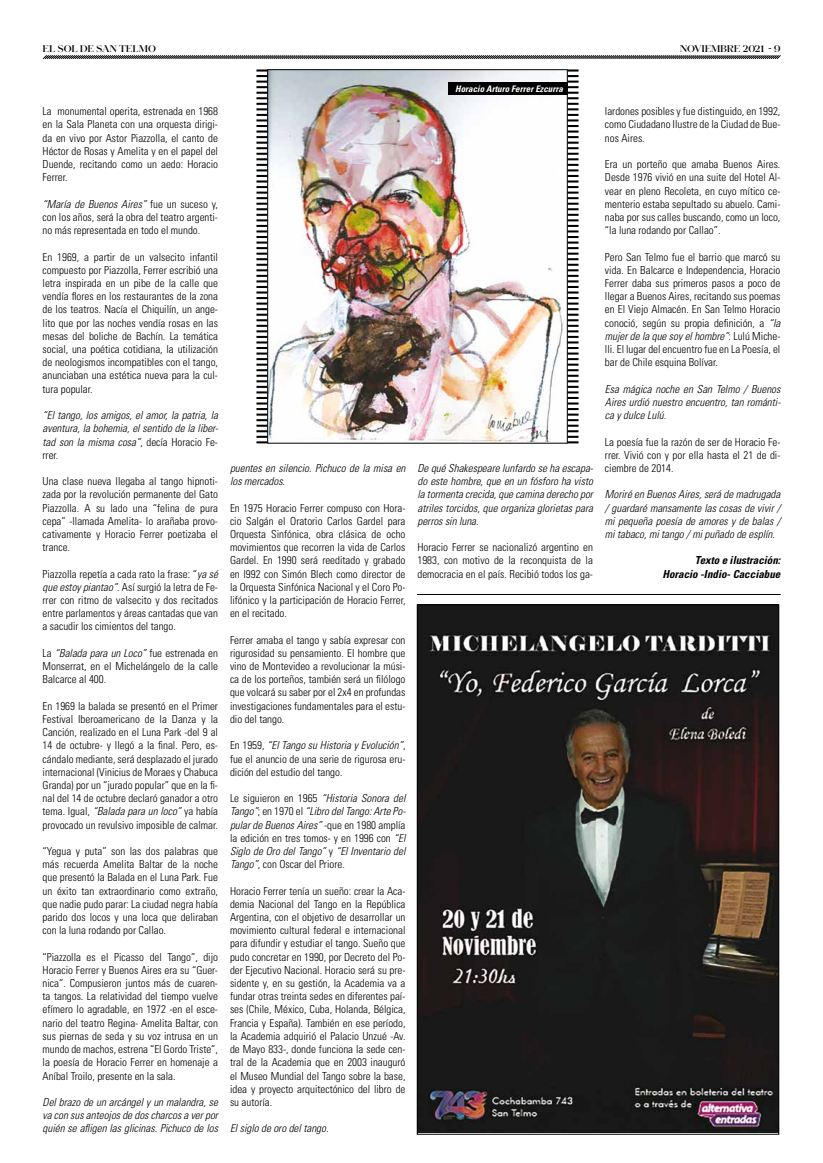
<style>
.page{position:relative;width:823px;height:1163px;background:#fff}
.page>*{position:absolute;margin:0;border:0;box-sizing:border-box;transform-origin:0 0}
.t1{font:300 condensed 11px/13.2px "Univers LT Std";color:#000;text-align:justify}
.t2{font:italic 300 condensed 11px/13.2px "Univers LT Std";color:#000;text-align:justify}
.t3{font:italic 700 condensed 11px/13.2px "Univers LT Std";color:#000;text-align:right}
.t4{font:700 9px "Schnyder Wide S";letter-spacing:.03em;color:#000}
.t5{font:italic 700 condensed 9px "Univers LT Std";color:#fff}
.s1{font-style:italic}
.s2{font-style:normal}
</style>
<div class="page">
<svg style="left:43px;top:55px;width:738px;height:4px"></svg>
<img style="left:269px;top:71px;width:294px;height:370px">
<div style="left:267px;top:69px;width:300px;height:374px;border:1px solid #000"></div>
<div style="left:447px;top:82px;width:120px;height:13px;background:#000"></div>
<img style="left:419px;top:606px;width:357px;height:526px">
<hr style="left:417px;top:594px;width:363px;height:1px;background:#000">
<svg style="left:567px;top:69px;width:11px;height:374px"></svg>
<svg style="left:256px;top:69px;width:11px;height:374px"></svg>
<p class="t4" style="left:43px;top:42px;width:114px">EL SOL DE SAN TELMO</p>
<p class="t4" style="left:679px;top:42px;width:102px">NOVIEMBRE 2021 - 9</p>
<p class="t1" style="left:43px;top:105px;width:177px">La monumental operita, estrenada en 1968 en la Sala Planeta con una orquesta dirigi&shy;da en vivo por Astor Piazzolla, el canto de Héctor de Rosas y Amelita y en el papel del Duende, recitando como un aedo: Horacio Ferrer.</p>
<p class="t1" style="left:43px;top:197px;width:177px"><span class="s1">“María de Buenos Aires”</span> fue un suceso y, con los años, será la obra del teatro argenti&shy;no más representada en todo el mundo.</p>
<p class="t1" style="left:43px;top:250px;width:177px">En 1969, a partir de un valsecito infantil compuesto por Piazzolla, Ferrer escribió una letra inspirada en un pibe de la calle que vendía flores en los restaurantes de la zona de los teatros. Nacía el Chiquilín, un ange&shy;lito que por las noches vendía rosas en las mesas del boliche de Bachín. La temática social, una poética cotidiana, la utilización de neologismos incompatibles con el tango, anunciaban una estética nueva para la cul&shy;tura popular.</p>
<p class="t2" style="left:43px;top:408px;width:177px">“El tango, los amigos, el amor, la patria, la aventura, la bohemia, el sentido de la liber&shy;tad son la misma cosa”<span class="s2">, decía Horacio Fe&shy;rrer.</span></p>
<p class="t1" style="left:43px;top:474px;width:177px">Una clase nueva llegaba al tango hipnoti&shy;zada por la revolución permanente del Gato Piazzolla. A su lado una “felina de pura cepa” -llamada Amelita- lo arañaba provo&shy;cativamente y Horacio Ferrer poetizaba el trance.</p>
<p class="t1" style="left:43px;top:567px;width:177px">Piazzolla repetía a cada rato la frase: “<span class="s1">ya sé que estoy piantao”</span>. Así surgió la letra de Fe&shy;rrer con ritmo de valsecito y dos recitados entre parlamentos y áreas cantadas que van a sacudir los cimientos del tango.</p>
<p class="t1" style="left:43px;top:646px;width:177px">La <span class="s1">“Balada para un Loco”</span> fue estrenada en Monserrat, en el Michelángelo de la calle Balcarce al 400.</p>
<p class="t1" style="left:43px;top:699px;width:177px">En 1969 la balada se presentó en el Primer Festival Iberoamericano de la Danza y la Canción, realizado en el Luna Park -del 9 al 14 de octubre- y llegó a la final. Pero, es&shy;cándalo mediante, será desplazado el jurado internacional (Vinicius de Moraes y Chabuca Granda) por un “jurado popular” que en la fi&shy;nal del 14 de octubre declaró ganador a otro tema. Igual, <span class="s1">“Balada para un loco”</span> ya había provocado un revulsivo imposible de calmar.</p>
<p class="t1" style="left:43px;top:844px;width:177px">“Yegua y puta” son las dos palabras que más recuerda Amelita Baltar de la noche que presentó la Balada en el Luna Park. Fue un éxito tan extraordinario como extraño, que nadie pudo parar: La ciudad negra había parido dos locos y una loca que deliraban con la luna rodando por Callao.</p>
<p class="t1" style="left:43px;top:950px;width:177px">“Piazzolla es el Picasso del Tango”, dijo Horacio Ferrer y Buenos Aires era su “Guer&shy;nica”. Compusieron juntos más de cuaren&shy;ta tangos. La relatividad del tiempo vuelve efímero lo agradable, en 1972 -en el esce&shy;nario del teatro Regina- Amelita Baltar, con sus piernas de seda y su voz intrusa en un mundo de machos, estrena “El Gordo Triste”, la poesía de Horacio Ferrer en homenaje a Aníbal Troilo, presente en la sala.</p>
<p class="t2" style="left:43px;top:1095px;width:177px">Del brazo de un arcángel y un malandra, se va con sus anteojos de dos charcos a ver por quién se afligen las glicinas. Pichuco de los</p>
<p class="t2" style="left:230px;top:461px;width:177px">puentes en silencio. Pichuco de la misa en los mercados.</p>
<p class="t1" style="left:230px;top:501px;width:177px">En 1975 Horacio Ferrer compuso con Hora&shy;cio Salgán el Oratorio Carlos Gardel para Orquesta Sinfónica, obra clásica de ocho movimientos que recorren la vida de Carlos Gardel. En 1990 será reeditado y grabado en l992 con Simón Blech como director de la Orquesta Sinfónica Nacional y el Coro Po&shy;lifónico y la participación de Horacio Ferrer, en el recitado.</p>
<p class="t1" style="left:230px;top:633px;width:177px">Ferrer amaba el tango y sabía expresar con rigurosidad su pensamiento. El hombre que vino de Montevideo a revolucionar la músi&shy;ca de los porteños, también será un filólogo que volcará su saber por el 2x4 en profundas investigaciones fundamentales para el estu&shy;dio del tango.</p>
<p class="t1" style="left:230px;top:738px;width:177px">En 1959, <span class="s1">“El Tango su Historia y Evolución”</span>, fue el anuncio de una serie de rigurosa eru&shy;dición del estudio del tango.</p>
<p class="t2" style="left:230px;top:791px;width:177px"><span class="s2">Le siguieron en 1965</span> “Historia Sonora del Tango”<span class="s2">; en 1970 el</span> “Libro del Tango: Arte Po&shy;pular de Buenos Aires” <span class="s2">-que en 1980 amplía la edición en tres tomos- y en 1996 con</span> “El Siglo de Oro del Tango” <span class="s2">y</span> “El Inventario del Tango”<span class="s2">, con Oscar del Priore.</span></p>
<p class="t1" style="left:230px;top:884px;width:177px">Horacio Ferrer tenía un sueño: crear la Aca&shy;demia Nacional del Tango en la República Argentina, con el objetivo de desarrollar un movimiento cultural federal e internacional para difundir y estudiar el tango. Sueño que pudo concretar en 1990, por Decreto del Po&shy;der Ejecutivo Nacional. Horacio será su pre&shy;sidente y, en su gestión, la Academia va a fundar otras treinta sedes en diferentes paí&shy;ses (Chile, México, Cuba, Holanda, Bélgica, Francia y España). También en ese período, la Academia adquirió el Palacio Unzué -Av. de Mayo 833-, donde funciona la sede cen&shy;tral de la Academia que en 2003 inauguró el Museo Mundial del Tango sobre la base, idea y proyecto arquitectónico del libro de su autoría.</p>
<p class="t2" style="left:230px;top:1121px;width:100px">El siglo de oro del tango.</p>
<p class="t5" style="left:455px;top:83px;width:109px">Horacio Arturo Ferrer Ezcurra</p>
<p class="t2" style="left:417px;top:461px;width:177px">De qué Shakespeare lunfardo se ha escapa&shy;do este hombre, que en un fósforo ha visto la tormenta crecida, que camina derecho por atriles torcidos, que organiza glorietas para perros sin luna.</p>
<p class="t1" style="left:417px;top:540px;width:177px">Horacio Ferrer se nacionalizó argentino en 1983, con motivo de la reconquista de la democracia en el país. Recibió todos los ga-</p>
<p class="t1" style="left:604px;top:105px;width:177px">lardones posibles y fue distinguido, en 1992, como Ciudadano Ilustre de la Ciudad de Bue&shy;nos Aires.</p>
<p class="t1" style="left:604px;top:158px;width:177px">Era un porteño que amaba Buenos Aires.<br>Desde 1976 vivió en una suite del Hotel Al&shy;vear en pleno Recoleta, en cuyo mítico ce&shy;menterio estaba sepultado su abuelo. Cami&shy;naba por sus calles buscando, como un loco, “la luna rodando por Callao”.</p>
<p class="t1" style="left:604px;top:250px;width:177px">Pero San Telmo fue el barrio que marcó su vida. En Balcarce e Independencia, Horacio Ferrer daba sus primeros pasos a poco de llegar a Buenos Aires, recitando sus poemas en El Viejo Almacén. En San Telmo Horacio conoció, según su propia definición, a <span class="s1">“la mujer de la que soy el hombre”</span>: Lulú Miche&shy;lli. El lugar del encuentro fue en La Poesía, el bar de Chile esquina Bolívar.</p>
<p class="t2" style="left:604px;top:382px;width:177px">Esa mágica noche en San Telmo / Buenos Aires urdió nuestro encuentro, tan románti&shy;ca y dulce Lulú.</p>
<p class="t1" style="left:604px;top:435px;width:177px">La poesía fue la razón de ser de Horacio Fe&shy;rrer. Vivió con y por ella hasta el 21 de di&shy;ciembre de 2014.</p>
<p class="t2" style="left:604px;top:488px;width:177px">Moriré en Buenos Aires, será de madrugada / guardaré mansamente las cosas de vivir / mi pequeña poesía de amores y de balas / mi tabaco, mi tango / mi puñado de esplín.</p>
<p class="t3" style="left:662px;top:554px;width:119px">Texto e ilustración:<br>Horacio -Indio- Cacciabue</p>
</div>
